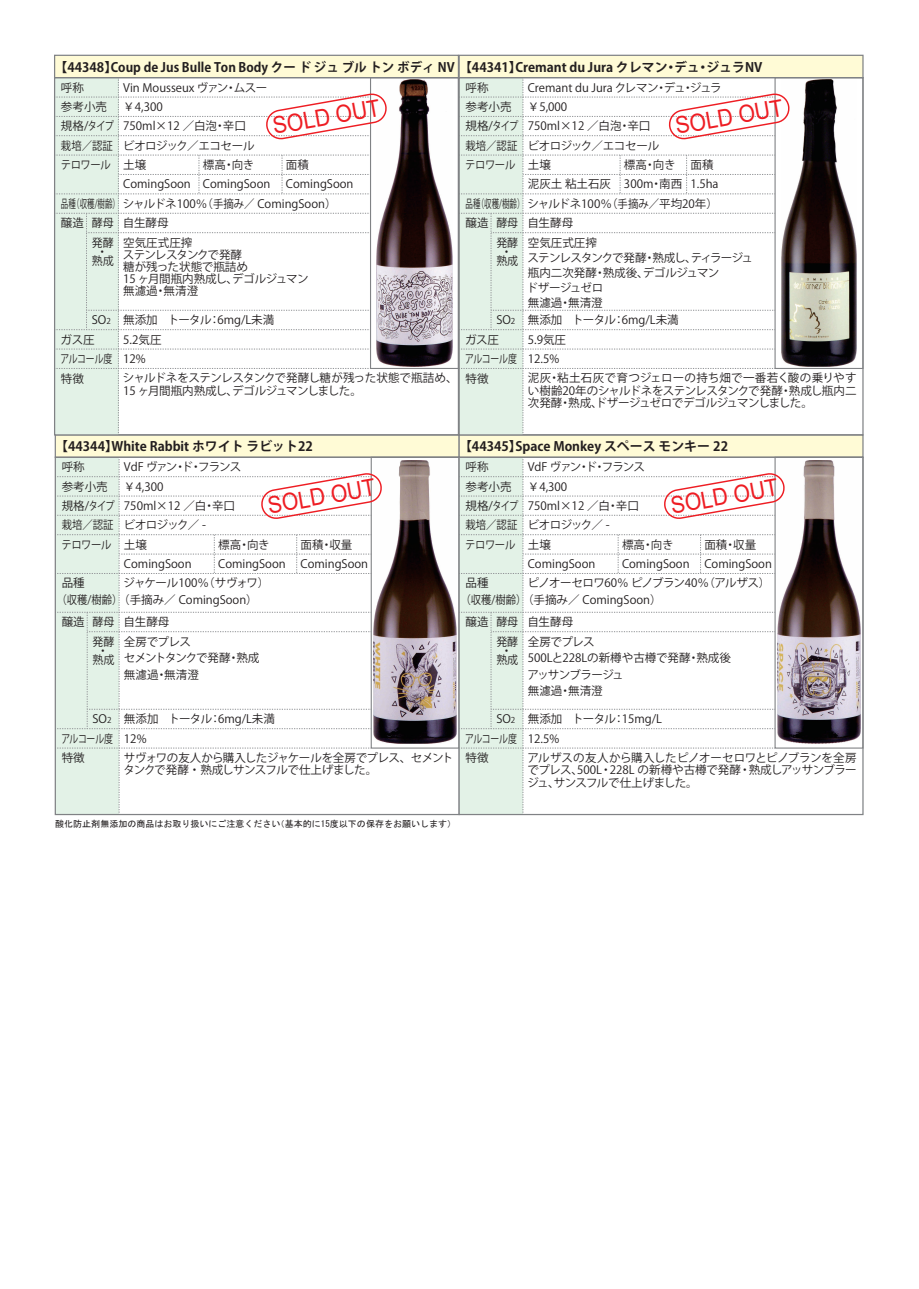
<style>
.page{position:relative;width:919px;height:1289px;background:#fff}
.page>*{position:absolute;margin:0;border:0;box-sizing:border-box;transform-origin:0 0}
.t1{font:23.55px "Arial";color:#ee1d23;scale:.9 1}
.t2{font:700 12.9px "Koz Go Pro";color:#231f20}
.t3{font:700 12.9px "Koz Go Pro";color:#231e1f}
.t4{font:11.55px/19.4px "Koz Go Pro";color:#231f20}
.t5{font:11.55px/19.4px "Koz Go Pro";color:#231f20;scale:.65 1}
.t6{font:11.55px/15px "Koz Go Pro";letter-spacing:-.02em;color:#231f20}
.t7{font:11.55px/12.3px "Koz Go Pro";letter-spacing:-.05em;color:#231f20}
.t8{font:11.55px/12.3px "Koz Go Pro";letter-spacing:-.035em;color:#231f20}
.t9{font:11.55px/19.4px "Koz Go Pro";letter-spacing:-.08em;color:#231f20}
.t10{font:11.55px/19.5px "Koz Go Pro";letter-spacing:-.02em;color:#231f20;scale:.77 1}
.t11{font:11.55px/9px "Koz Go Pro";color:#231f20;text-align:center;scale:.95 1}
.t12{font:11.55px/16.5px "Koz Go Pro";letter-spacing:-.04em;color:#231f20}
.t13{font:11.55px "Koz Go Pro";color:#231f20;scale:.9 1}
.t14{font:9px "MS Gothic";color:#231f20}
.s1{font-size:8.1px}
</style>
<div class="page">
<div style="left:55px;top:434px;width:404px;height:24px;background:#fffbd6;border:1px solid #808285"></div>
<div style="left:370px;top:456px;width:89px;height:292px;border:1px solid #808285"></div>
<img style="left:382px;top:460px;width:74px;height:283px">
<div style="left:458px;top:434px;width:405px;height:24px;background:#fffbd6;border:1px solid #808285"></div>
<div style="left:774px;top:456px;width:89px;height:292px;border:1px solid #808285"></div>
<img style="left:785px;top:460px;width:75px;height:283px">
<div style="left:458px;top:55px;width:405px;height:23px;background:#fffbd6;border:1px solid #808285"></div>
<div style="left:774px;top:77px;width:89px;height:292px;border:1px solid #808285"></div>
<div style="left:54px;top:55px;width:405px;height:23px;background:#fffbd6;border:1px solid #808285"></div>
<div style="left:370px;top:77px;width:89px;height:292px;border:1px solid #808285"></div>
<img style="left:790px;top:80px;width:66px;height:286px">
<img style="left:387px;top:80px;width:65px;height:286px">
<svg style="left:55px;top:78px;width:332px;height:357px"></svg>
<svg style="left:459px;top:78px;width:331px;height:357px"></svg>
<svg style="left:55px;top:457px;width:327px;height:358px"></svg>
<svg style="left:459px;top:457px;width:326px;height:358px"></svg>
<p class="t2" style="left:55px;top:58px;width:709px">【44348】Coup de Jus Bulle Ton Body クー ド ジュ ブル トン ボディ NV 【44341】Cremant du Jura クレマン・デュ・ジュラNV</p>
<p class="t4" style="left:527px;top:78px;width:195px">Cremant du Jura クレマン・デュ・ジュラ￥5,000</p>
<p class="t4" style="left:123px;top:78px;width:146px">Vin Mousseux ヴァン・ムスー￥4,300</p>
<p class="t4" style="left:61px;top:78px;width:48px">呼称<br>参考小売</p>
<p class="t4" style="left:465px;top:78px;width:48px">呼称<br>参考小売</p>
<h1 class="t1" style="left:270px;top:110px;width:122px;rotate:-10deg">SOLD OUT</h1>
<h1 class="t1" style="left:673px;top:110px;width:122px;rotate:-10deg">SOLD OUT</h1>
<p class="t4" style="left:61px;top:117px;width:54px">規格/タイプ栽培／認証</p>
<p class="t4" style="left:465px;top:117px;width:54px">規格/タイプ栽培／認証</p>
<p class="t4" style="left:123px;top:117px;width:133px">750ml×12 ／白泡・辛口ビオロジック／エコセール土壌<br>ComingSoon</p>
<p class="t4" style="left:527px;top:117px;width:133px">750ml×12 ／白泡・辛口ビオロジック／エコセール土壌<br>泥灰土 粘土石灰</p>
<p class="t4" style="left:203px;top:155px;width:69px">標高・向き<br>ComingSoon</p>
<p class="t4" style="left:624px;top:155px;width:60px">標高・向き<br>300m・南西</p>
<p class="t4" style="left:286px;top:155px;width:69px">面積<br>ComingSoon</p>
<p class="t4" style="left:690px;top:155px;width:30px">面積<br>1.5ha</p>
<p class="t13" style="left:61px;top:157px;width:57px">テロワール</p>
<p class="t5" style="left:61px;top:194px;width:425px">品種（収穫/樹齢）シャルドネ100％（手摘み／ ComingSoon）醸造</p>
<p class="t13" style="left:465px;top:157px;width:57px">テロワール</p>
<p class="t5" style="left:465px;top:194px;width:390px">品種（収穫/樹齢）シャルドネ100％（手摘み／平均20年）醸造</p>
<p class="t11" style="left:92px;top:219px;width:25px">酵母</p>
<p class="t11" style="left:496px;top:219px;width:25px">酵母</p>
<p class="t4" style="left:123px;top:213px;width:47px">自生酵母</p>
<p class="t4" style="left:527px;top:213px;width:47px">自生酵母</p>
<p class="t4" style="left:123px;top:237px;width:187px;line-height:12px">空気圧式圧搾<br>ステンレスタンクで発酵<br>糖が残った状態で瓶詰め<br>15 ヶ月間瓶内熟成し、デゴルジュマン無濾過・無清澄</p>
<p class="t4" style="left:123px;top:310px;width:152px">無添加 トータル：6mg/L未満</p>
<p class="t4" style="left:123px;top:349px;width:24px">12%</p>
<p class="t11" style="left:92px;top:238px;width:25px">発酵・熟成</p>
<p class="t4" style="left:92px;top:310px;width:20px">SO<span class="s1">2</span></p>
<p class="t4" style="left:61px;top:330px;width:35px">ガス圧</p>
<p class="t4" style="left:123px;top:330px;width:40px">5.2気圧</p>
<p class="t10" style="left:61px;top:349px;width:69px">アルコール度特徴</p>
<p class="t8" style="left:123px;top:372px;width:336px">シャルドネをステンレスタンクで発酵し糖が残った状態で瓶詰め、<br>15 ヶ月間瓶内熟成し、デゴルジュマンしました。</p>
<p class="t6" style="left:526px;top:235px;width:228px">空気圧式圧搾<br>ステンレスタンクで発酵・熟成し、ティラージュ瓶内二次発酵・熟成後、デゴルジュマン<br>ドザージュゼロ<br>無濾過・無清澄</p>
<p class="t4" style="left:527px;top:310px;width:152px">無添加 トータル：6mg/L未満</p>
<p class="t4" style="left:527px;top:349px;width:33px">12.5%</p>
<p class="t11" style="left:496px;top:238px;width:25px">発酵・熟成</p>
<p class="t4" style="left:496px;top:310px;width:20px">SO<span class="s1">2</span></p>
<p class="t4" style="left:465px;top:330px;width:35px">ガス圧</p>
<p class="t4" style="left:527px;top:330px;width:40px">5.9気圧</p>
<p class="t10" style="left:465px;top:349px;width:69px">アルコール度特徴</p>
<p class="t4" style="left:527px;top:372px;width:330px;line-height:12.3px;text-align:justify">泥灰・粘土石灰で育つジェローの持ち畑で一番若く酸の乗りやすい樹齢20年のシャルドネをステンレスタンクで発酵・熟成し瓶内二次発酵・熟成、ドザージュゼロでデゴルジュマンしました。</p>
<p class="t3" style="left:55px;top:438px;width:259px">【44344】White Rabbit ホワイト ラビット22</p>
<p class="t3" style="left:459px;top:438px;width:270px">【44345】Space Monkey スペース モンキー 22</p>
<p class="t4" style="left:62px;top:457px;width:48px">呼称<br>参考小売</p>
<p class="t4" style="left:62px;top:496px;width:54px">規格/タイプ栽培／認証</p>
<p class="t13" style="left:61px;top:537px;width:57px">テロワール</p>
<p class="t4" style="left:56px;top:575px;width:68px;line-height:16.5px;text-indent:5px">品種<br>（収穫/樹齢）</p>
<p class="t4" style="left:62px;top:612px;width:25px">醸造</p>
<p class="t11" style="left:92px;top:617px;width:25px">酵母</p>
<p class="t11" style="left:92px;top:637px;width:25px">発酵・熟成</p>
<p class="t4" style="left:92px;top:709px;width:20px">SO<span class="s1">2</span></p>
<p class="t10" style="left:61px;top:729px;width:69px">アルコール度特徴</p>
<p class="t9" style="left:124px;top:457px;width:119px">VdF ヴァン・ド・フランス￥4,300</p>
<p class="t9" style="left:527px;top:457px;width:119px">VdF ヴァン・ド・フランス￥4,300</p>
<p class="t4" style="left:465px;top:457px;width:48px">呼称<br>参考小売</p>
<h1 class="t1" style="left:265px;top:489px;width:122px;rotate:-10deg">SOLD OUT</h1>
<h1 class="t1" style="left:668px;top:489px;width:122px;rotate:-10deg">SOLD OUT</h1>
<p class="t4" style="left:465px;top:496px;width:54px">規格/タイプ栽培／認証</p>
<p class="t4" style="left:124px;top:496px;width:147px">750ml×12 ／白・辛口<br>ビオロジック／ -<br>土壌<br>ComingSoon<br>ジャケール100％（サヴォワ）</p>
<p class="t4" style="left:118px;top:590px;width:141px">（手摘み／ ComingSoon）</p>
<p class="t12" style="left:124px;top:633px;width:137px">全房でプレス<br>セメントタンクで発酵・熟成無濾過・無清澄</p>
<p class="t4" style="left:124px;top:709px;width:152px">無添加 トータル：6mg/L未満<br>12%</p>
<p class="t4" style="left:527px;top:496px;width:244px">750ml×12 ／白・辛口<br>ビオロジック／ -<br>土壌<br>ComingSoon<br>ピノオーセロワ60％ ピノブラン40％（アルザス）</p>
<p class="t4" style="left:522px;top:590px;width:141px">（手摘み／ ComingSoon）</p>
<p class="t4" style="left:527px;top:633px;width:205px;line-height:16.5px">全房でプレス<br>500Lと228Lの新樽や古樽で発酵・熟成後アッサンブラージュ<br>無濾過・無清澄</p>
<p class="t4" style="left:527px;top:709px;width:136px">無添加 トータル：15mg/L<br>12.5%</p>
<p class="t4" style="left:218px;top:535px;width:69px">標高・向き<br>ComingSoon</p>
<p class="t4" style="left:622px;top:535px;width:69px">標高・向き<br>ComingSoon</p>
<p class="t4" style="left:300px;top:535px;width:69px">面積・収量<br>ComingSoon</p>
<p class="t4" style="left:704px;top:535px;width:69px">面積・収量<br>ComingSoon</p>
<p class="t13" style="left:465px;top:537px;width:57px">テロワール</p>
<p class="t4" style="left:460px;top:575px;width:68px;line-height:16.5px;text-indent:5px">品種<br>（収穫/樹齢）</p>
<p class="t4" style="left:465px;top:612px;width:25px">醸造</p>
<p class="t4" style="left:124px;top:612px;width:47px">自生酵母</p>
<p class="t4" style="left:527px;top:612px;width:47px">自生酵母</p>
<p class="t11" style="left:496px;top:617px;width:25px">酵母</p>
<p class="t11" style="left:496px;top:637px;width:25px">発酵・熟成</p>
<p class="t4" style="left:496px;top:709px;width:20px">SO<span class="s1">2</span></p>
<p class="t10" style="left:465px;top:729px;width:69px">アルコール度特徴</p>
<p class="t7" style="left:123px;top:752px;width:331px">サヴォワの友人から購入したジャケールを全房でプレス、セメントタンクで発酵・熟成しサンスフルで仕上げました。</p>
<p class="t4" style="left:527px;top:752px;width:331px;line-height:12.3px;text-align:justify">アルザスの友人から購入したピノオーセロワとピノブランを全房でプレス、500L・228L の新樽や古樽で発酵・熟成しアッサンブラージュ、サンスフルで仕上げました。</p>
<p class="t14" style="left:55px;top:819px;width:402px">酸化防止剤無添加の商品はお取り扱いにご注意ください（基本的に15度以下の保存をお願いします）</p>
</div>
